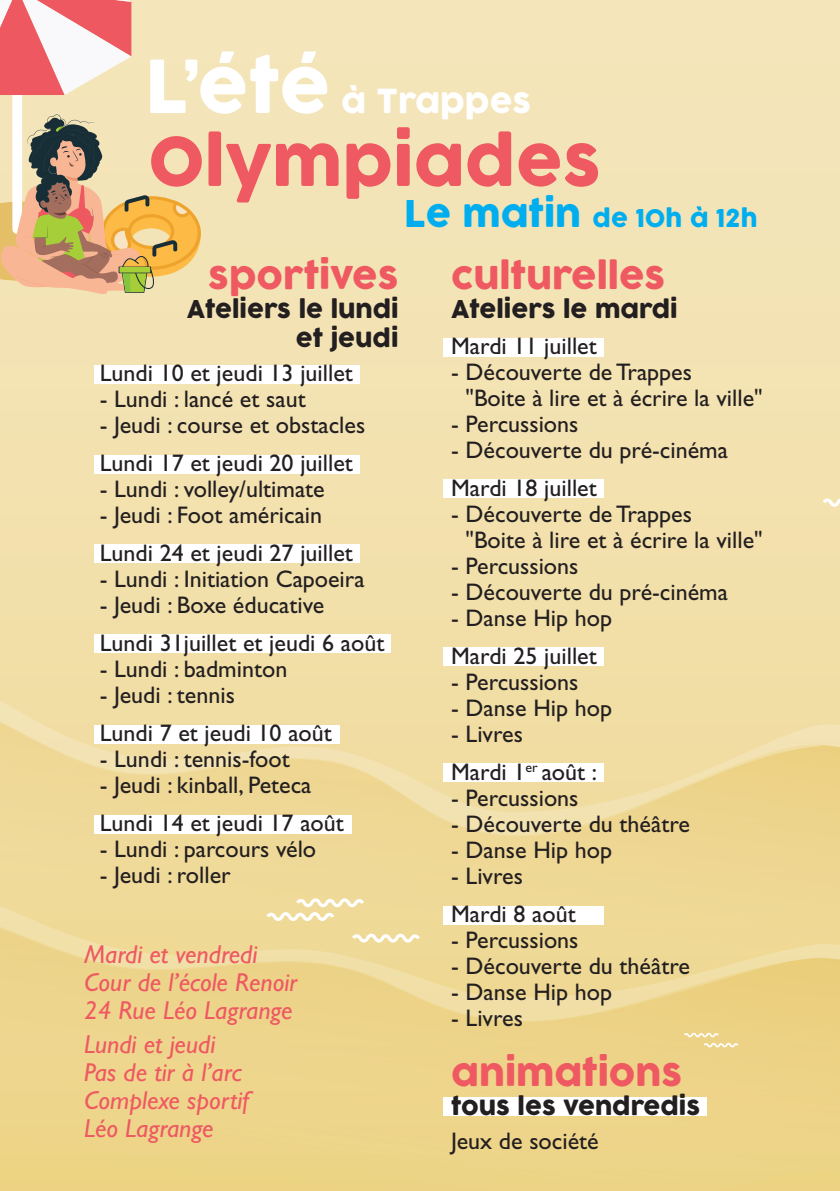
<style>
.page{position:relative;width:840px;height:1191px;background:#fff}
.page>*{position:absolute;margin:0;border:0;box-sizing:border-box;transform-origin:0 0}
.t1{font:66.2px "COCOGOOSE";color:#ee5962}
.t2{font:36px "COCOGOOSE";color:#ee5962}
.t3{font:32.4px "COCOGOOSE";color:#fff}
.t4{font:italic 26px/28px "Gill Sans Std";color:#ee5962}
.t5{font:24px/38px "Gill Sans Std";color:#231f20}
.t6{font:24px/28.8px "COCOGOOSE";color:#231f20;text-align:right}
.t7{font:24px "COCOGOOSE";color:#00aeef}
.s1{font-size:72px}
.s2{font-size:36px}
</style>
<div class="page">
<div style="left:0;top:0;width:839px;height:1191px;background:#f3e3b4"></div>
<div style="left:0;top:1072px;width:839px;height:119px;background:#edd489"></div>
<svg style="left:0;top:886px;width:839px;height:186px;background:#eed691"></svg>
<svg style="left:0;top:673px;width:839px;height:213px;fill:#f0dc9e"></svg>
<svg style="left:0;top:0;width:201px;height:294px"></svg>
<hr style="left:120px;top:268px;width:30px;height:4px;background:#a6ce39">
<div style="left:120px;top:267px;width:30px;height:5px;border:1px solid #a6ce39"></div>
<svg style="left:823px;top:498px;width:16px;height:9px"></svg>
<svg style="left:266px;top:898px;width:98px;height:23px;background:#f2e3b1"></svg>
<svg style="left:352px;top:933px;width:68px;height:9px"></svg>
<div style="left:94px;top:365px;width:265px;height:19px;background:#fff"></div>
<div style="left:443px;top:338px;width:160px;height:19px;background:#fff"></div>
<div style="left:443px;top:478px;width:160px;height:19px;background:#fff"></div>
<div style="left:443px;top:647px;width:160px;height:19px;background:#fff"></div>
<div style="left:443px;top:763px;width:160px;height:18px;background:#fff"></div>
<div style="left:443px;top:906px;width:160px;height:18px;background:#fff"></div>
<div style="left:443px;top:1097px;width:263px;height:19px;background:#fff"></div>
<div style="left:94px;top:455px;width:265px;height:18px;background:#fff"></div>
<div style="left:94px;top:544px;width:265px;height:19px;background:#fff"></div>
<div style="left:94px;top:634px;width:297px;height:19px;background:#fff"></div>
<div style="left:94px;top:725px;width:245px;height:18px;background:#fff"></div>
<div style="left:94px;top:815px;width:257px;height:18px;background:#fff"></div>
<svg style="left:683px;top:1032px;width:55px;height:15px"></svg>
<h3 class="t3" style="left:146px;top:77px;width:387px"><span class="s1">L’été</span> à Trappes</h3>
<h1 class="t1" style="left:148px;top:112px;width:454px">Olympiades</h1>
<p class="t7" style="left:404px;top:200px;width:354px"><span class="s2">Le matin</span> de 10h à 12h</p>
<h2 class="t2" style="left:208px;top:249px;width:192px">sportives</h2>
<p class="t6" style="left:187px;top:295px;width:213px">Ateliers le lundi et jeudi</p>
<p class="t5" style="left:100px;top:354px;width:254px">Lundi 10 et jeudi 13 juillet</p>
<p class="t5" style="left:100px;top:380px;width:207px">- Lundi : lancé et saut</p>
<p class="t5" style="left:100px;top:406px;width:267px">- Jeudi : course et obstacles<br>Lundi 17 et jeudi 20 juillet</p>
<p class="t5" style="left:100px;top:470px;width:226px">- Lundi : volley/ultimate</p>
<p class="t5" style="left:100px;top:496px;width:254px">- Jeudi : Foot américain<br>Lundi 24 et jeudi 27 juillet</p>
<p class="t5" style="left:100px;top:560px;width:266px">- Lundi : Initiation Capoeira</p>
<p class="t5" style="left:100px;top:586px;width:286px">- Jeudi : Boxe éducative<br>Lundi 31juillet et jeudi 6 août</p>
<p class="t5" style="left:100px;top:650px;width:189px">- Lundi : badminton</p>
<p class="t5" style="left:100px;top:676px;width:233px">- Jeudi : tennis<br>Lundi 7 et jeudi 10 août</p>
<p class="t5" style="left:100px;top:740px;width:191px">- Lundi : tennis-foot</p>
<p class="t5" style="left:100px;top:766px;width:245px">- Jeudi : kinball, Peteca<br>Lundi 14 et jeudi 17 août</p>
<p class="t5" style="left:100px;top:830px;width:218px">- Lundi : parcours vélo</p>
<p class="t5" style="left:100px;top:855px;width:132px">- Jeudi : roller</p>
<p class="t4" style="left:84px;top:940px;width:215px">Mardi et vendredi<br>Cour de l’école Renoir<br>24 Rue Léo Lagrange</p>
<p class="t4" style="left:84px;top:1030px;width:166px">Lundi et jeudi<br>Pas de tir à l’arc<br>Complexe sportif<br>Léo Lagrange</p>
<h2 class="t2" style="left:451px;top:249px;width:215px">culturelles</h2>
<p class="t6" style="left:451px;top:295px;width:228px">Ateliers le mardi</p>
<p class="t5" style="left:451px;top:327px;width:147px">Mardi 11 juillet</p>
<p class="t5" style="left:465px;top:359px;width:298px;line-height:26px;text-indent:-14px">- Découverte de Trappes<br>"Boite à lire et à écrire la ville"</p>
<p class="t5" style="left:451px;top:405px;width:129px">- Percussions</p>
<p class="t5" style="left:451px;top:431px;width:278px">- Découverte du pré-cinéma<br>Mardi 18 juillet</p>
<p class="t5" style="left:465px;top:501px;width:298px;line-height:26px;text-indent:-14px">- Découverte de Trappes<br>"Boite à lire et à écrire la ville"</p>
<p class="t5" style="left:451px;top:547px;width:129px">- Percussions</p>
<p class="t5" style="left:451px;top:573px;width:278px">- Découverte du pré-cinéma</p>
<p class="t5" style="left:451px;top:599px;width:162px">- Danse Hip hop<br>Mardi 25 juillet</p>
<p class="t5" style="left:451px;top:663px;width:129px">- Percussions</p>
<p class="t5" style="left:451px;top:689px;width:162px">- Danse Hip hop</p>
<p class="t5" style="left:451px;top:715px;width:147px">- Livres<br>Mardi 1<sup>er</sup> août :</p>
<p class="t5" style="left:451px;top:779px;width:129px">- Percussions</p>
<p class="t5" style="left:451px;top:805px;width:240px">- Découverte du théâtre</p>
<p class="t5" style="left:451px;top:831px;width:162px">- Danse Hip hop</p>
<p class="t5" style="left:451px;top:857px;width:126px">- Livres<br>Mardi 8 août</p>
<p class="t5" style="left:451px;top:921px;width:129px">- Percussions</p>
<p class="t5" style="left:451px;top:947px;width:240px">- Découverte du théâtre</p>
<p class="t5" style="left:451px;top:973px;width:162px">- Danse Hip hop</p>
<p class="t5" style="left:451px;top:999px;width:73px">- Livres</p>
<h2 class="t2" style="left:451px;top:1045px;width:232px">animations</h2>
<p class="t6" style="left:451px;top:1091px;width:250px">tous les vendredis</p>
<p class="t5" style="left:451px;top:1121px;width:149px">Jeux de société</p>
</div>
